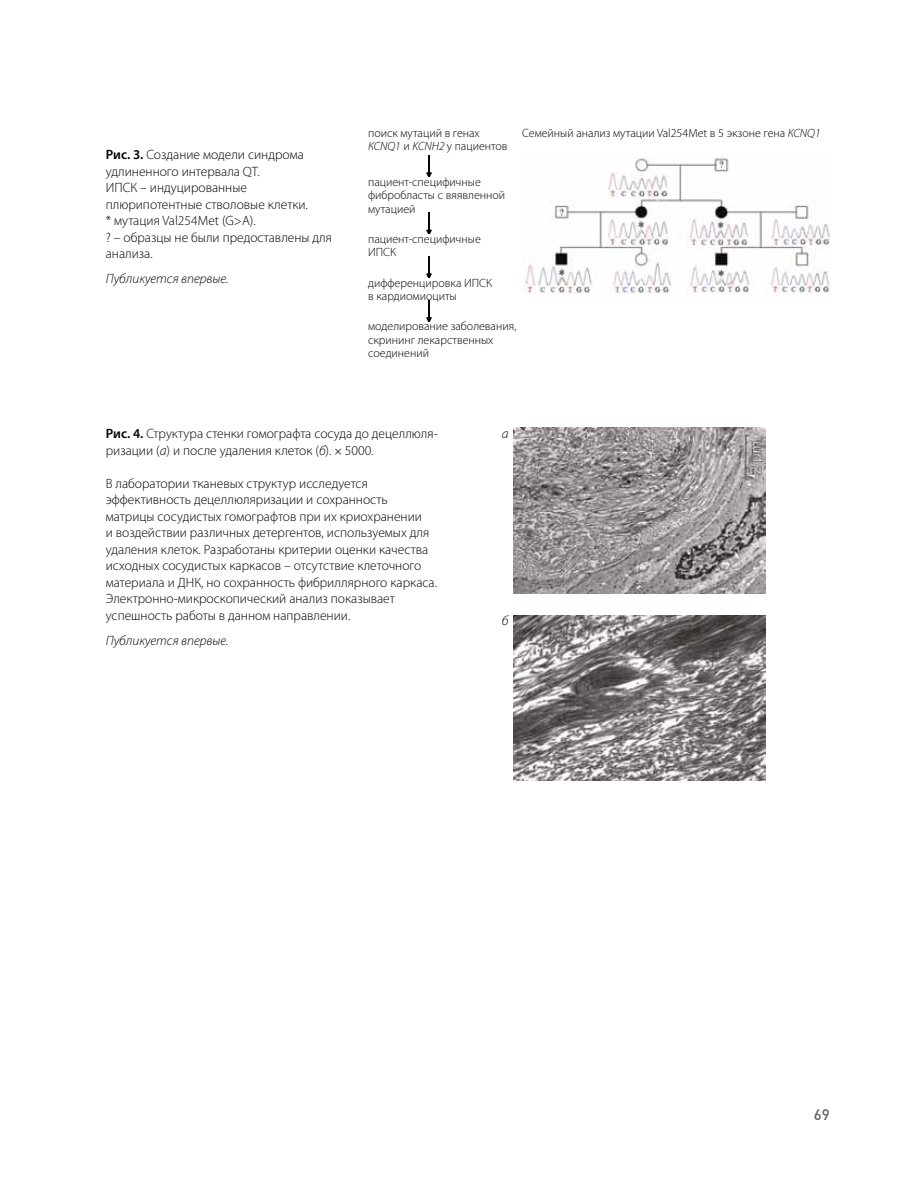
<style>
.page{position:relative;width:915px;height:1191px;background:#fff}
.page>*{position:absolute;margin:0;border:0;box-sizing:border-box;transform-origin:0 0}
.t1{font:500 15px "DIN Cyr";color:#636262}
.t2{font:300 13.5px/16.5px "Myriad Pro";color:#000}
.t3{font:italic 300 13.5px "Myriad Pro";color:#000}
.t4{font:300 12px/13.5px "Myriad Pro";color:#000}
.s1{font-weight:600}
.s2{font-style:italic}
</style>
<div class="page">
<img style="left:514px;top:428px;width:251px;height:166px">
<img style="left:514px;top:615px;width:251px;height:166px">
<img style="left:522px;top:156px;width:307px;height:138px">
<svg style="left:426px;top:155px;width:5px;height:21px"></svg>
<svg style="left:426px;top:212px;width:5px;height:22px"></svg>
<svg style="left:426px;top:256px;width:5px;height:21px"></svg>
<svg style="left:426px;top:300px;width:5px;height:21px"></svg>
<p class="t2" style="left:106px;top:146px;width:228px"><span class="s1">Рис. 3.</span> Создание модели синдрома удлиненного интервала QT.<br>И ПСК – индуцированные плюрипотентные стволовые клетки.<br>* мутация Val254Met (G&gt;A).<br>? – образцы не были предоставлены для анализа.</p>
<p class="t3" style="left:106px;top:270px;width:124px">Публикуется впервые.</p>
<p class="t4" style="left:522px;top:126px;width:300px">Семейный анализ мутации Val254Met в 5 экзоне гена <span class="s2">КСNQ1</span></p>
<p class="t4" style="left:368px;top:126px;width:141px">поиск мутаций в генах<br><span class="s2">КСNQ1</span> и <span class="s2">KCNH2</span> у пациентов</p>
<p class="t4" style="left:368px;top:175px;width:139px">пациент-специфичные фибробласты с вяявленной мутацией</p>
<p class="t4" style="left:368px;top:232px;width:114px">пациент-специфичные<br>И ПСК</p>
<p class="t4" style="left:368px;top:276px;width:125px">дифференцировка И ПСК в кардиомиоциты</p>
<p class="t4" style="left:368px;top:319px;width:150px">моделирование заболевания, скрининг лекарственных соединений</p>
<p class="t2" style="left:106px;top:425px;width:333px"><span class="s1">Рис. 4.</span> Структура стенки гомографта сосуда до децеллюля&shy;ризации (<span class="s2">а</span>) и после удаления клеток (<span class="s2">б</span>). 5000.</p>
<p class="t2" style="left:106px;top:475px;width:332px">В лаборатории тканевых структур исследуется эффективность децеллюляризации и сохранность матрицы сосудистых гомографтов при их криохранении<br>и воздействии различных детергентов, используемых для удаления клеток. Разработаны критерии оценки качества исходных сосудистых каркасов – отсутствие клеточного материала и ДН К, но сохранность фибриллярного каркаса.<br>Электронно-микроскопический анализ показывает успешность работы в данном направлении.</p>
<p class="t3" style="left:106px;top:632px;width:124px">Публикуется впервые.</p>
<p class="t3" style="left:501px;top:425px;width:8px">а</p>
<p class="t3" style="left:501px;top:612px;width:8px">б</p>
<p class="t1" style="left:813px;top:1105px;width:17px">69</p>
</div>
